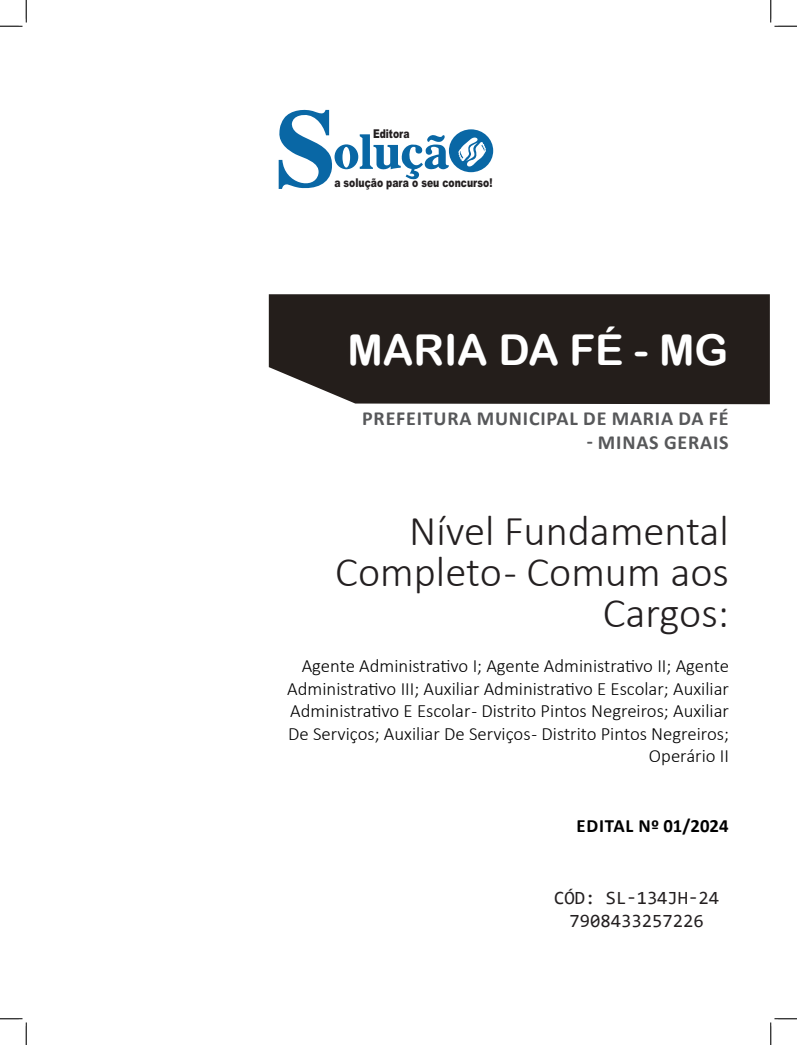
<style>
.page{position:relative;width:797px;height:1045px;background:#fff}
.page>*{position:absolute;margin:0;border:0;box-sizing:border-box;transform-origin:0 0}
.CARGO{font:300 42.5px/41.2px "Calibri";color:#231f20;text-align:right}
.TÍTULO{font:42.5px "Arial Rounded MT Bold";color:#fff}
.SUBTÍTULO{font:700 20px "Calibri";letter-spacing:.04em;color:#57585a}
.Sub__Cargos{font:300 18.75px/22.5px "Calibri";color:#000;text-align:right}
.SKU_CÓD{font:18.75px "Consolas";color:#231f20}
.EDITAL{font:700 18.75px "Calibri";letter-spacing:.01em;color:#000}
.t1{font:900 12.12px "Arial";color:#231f20;scale:.76 1}
</style>
<div class="page">
<div style="left:269px;top:294px;width:500px;height:110px;background:#241e1b"></div>
<svg style="left:279px;top:110px;width:214px;height:79px"></svg>
<svg style="left:0;top:0;width:27px;height:27px"></svg>
<svg style="left:0;top:1018px;width:27px;height:27px"></svg>
<svg style="left:770px;top:0;width:27px;height:27px"></svg>
<svg style="left:770px;top:1018px;width:27px;height:27px"></svg>
<p class="t1" style="left:373px;top:125px;width:50px">Editora</p>
<p class="t1" style="left:334px;top:174px;width:210px">a solução para o seu concurso!</p>
<p class="TÍTULO" style="left:347px;top:324px;width:382px">MARIA DA FÉ - MG</p>
<p class="SUBTÍTULO" style="left:362px;top:404px;width:368px">PREFEITURA MUNICIPAL DE MARIA DA FÉ</p>
<p class="SUBTÍTULO" style="left:587px;top:428px;width:143px">- MINAS GERAIS</p>
<p class="CARGO" style="left:409px;top:509px;width:321px">Nível Fundamental</p>
<p class="CARGO" style="left:335px;top:551px;width:395px">Completo - Comum aos<br>Cargos:</p>
<p class="Sub__Cargos" style="left:287px;top:654px;width:443px">Agente Administrativo I; Agente Administrativo II; Agente Administrativo III; Auxiliar Administrativo E Escolar; Auxiliar Administrativo E Escolar - Distrito Pintos Negreiros; Auxiliar De Serviços; Auxiliar De Serviços - Distrito Pintos Negreiros; Operário II</p>
<p class="EDITAL" style="left:576px;top:812px;width:153px">EDITAL Nº 01/2024</p>
<p class="SKU_CÓD" style="left:554px;top:885px;width:166px">CÓD: SL-134JH-24</p>
<p class="SKU_CÓD" style="left:569px;top:907px;width:136px">7908433257226</p>
</div>
